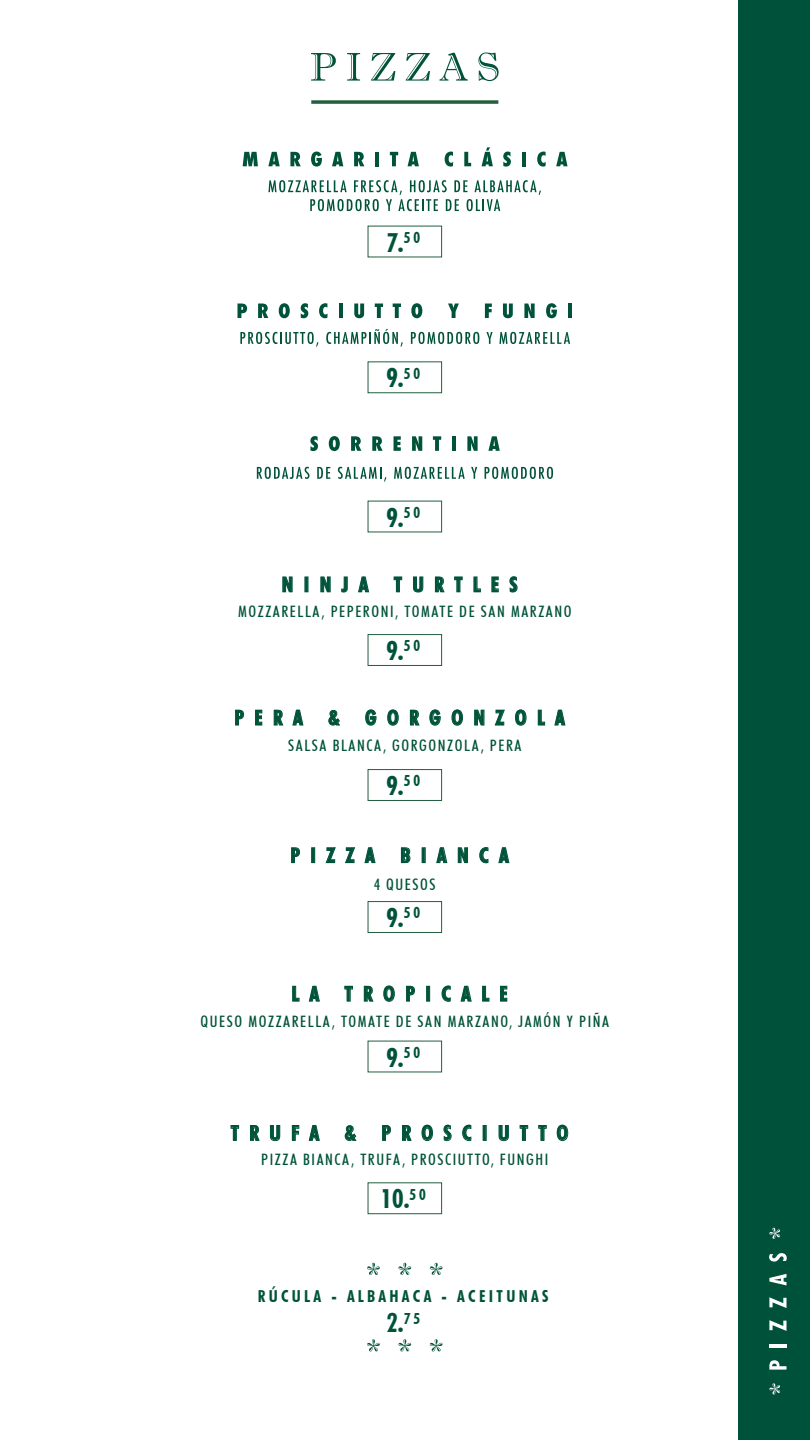
<style>
.page{position:relative;width:810px;height:1440px;background:#fff}
.page>*{position:absolute;margin:0;border:0;box-sizing:border-box;transform-origin:0 0}
.t1{font:700 condensed 26.25px "Futura BT";color:#00533a}
.t2{font:700 condensed 20.85px "Futura BT";letter-spacing:.5em;color:#00533a}
.t3{font:700 condensed 16.5px "Futura BT";letter-spacing:.2em;color:#00533a}
.t4{font:500 condensed 15.75px "Futura BT";letter-spacing:.1em;color:#00533a}
</style>
<div class="page">
<div style="left:738px;top:0;width:72px;height:1440px;background:#005139"></div>
<svg style="left:769px;top:1383px;width:11px;height:12px"></svg>
<svg style="left:769px;top:1360px;width:18px;height:10px"></svg>
<hr style="left:769px;top:1344px;width:18px;height:3px;background:#fff">
<svg style="left:769px;top:1320px;width:18px;height:11px"></svg>
<svg style="left:769px;top:1297px;width:18px;height:11px"></svg>
<svg style="left:769px;top:1274px;width:18px;height:11px"></svg>
<svg style="left:769px;top:1253px;width:18px;height:9px"></svg>
<svg style="left:769px;top:1228px;width:11px;height:11px"></svg>
<svg style="left:311px;top:53px;width:25px;height:28px"></svg>
<svg style="left:347px;top:53px;width:13px;height:28px"></svg>
<svg style="left:371px;top:53px;width:24px;height:28px"></svg>
<svg style="left:406px;top:53px;width:24px;height:28px"></svg>
<svg style="left:439px;top:53px;width:29px;height:28px"></svg>
<svg style="left:478px;top:53px;width:21px;height:28px"></svg>
<svg style="left:243px;top:152px;width:15px;height:14px"></svg>
<svg style="left:268px;top:152px;width:12px;height:14px"></svg>
<svg style="left:290px;top:152px;width:11px;height:14px"></svg>
<svg style="left:311px;top:152px;width:11px;height:15px"></svg>
<svg style="left:332px;top:152px;width:11px;height:14px"></svg>
<svg style="left:354px;top:152px;width:10px;height:14px"></svg>
<hr style="left:375px;top:152px;width:4px;height:14px;background:#00533a">
<svg style="left:390px;top:152px;width:8px;height:14px"></svg>
<svg style="left:408px;top:152px;width:11px;height:14px"></svg>
<svg style="left:445px;top:152px;width:8px;height:15px"></svg>
<svg style="left:464px;top:152px;width:7px;height:14px"></svg>
<svg style="left:482px;top:147px;width:11px;height:19px"></svg>
<svg style="left:503px;top:152px;width:8px;height:15px"></svg>
<hr style="left:522px;top:152px;width:4px;height:14px;background:#00533a">
<svg style="left:537px;top:152px;width:9px;height:15px"></svg>
<svg style="left:556px;top:152px;width:12px;height:14px"></svg>
<svg style="left:268px;top:180px;width:273px;height:31px"></svg>
<svg style="left:237px;top:304px;width:10px;height:14px"></svg>
<svg style="left:258px;top:304px;width:10px;height:14px"></svg>
<svg style="left:279px;top:303px;width:11px;height:15px"></svg>
<svg style="left:301px;top:303px;width:7px;height:15px"></svg>
<svg style="left:319px;top:303px;width:9px;height:15px"></svg>
<hr style="left:339px;top:304px;width:4px;height:14px;background:#00533a">
<svg style="left:354px;top:304px;width:10px;height:14px"></svg>
<svg style="left:375px;top:304px;width:8px;height:14px"></svg>
<svg style="left:393px;top:304px;width:8px;height:14px"></svg>
<svg style="left:411px;top:303px;width:11px;height:15px"></svg>
<svg style="left:448px;top:304px;width:11px;height:14px"></svg>
<svg style="left:485px;top:304px;width:7px;height:14px"></svg>
<svg style="left:503px;top:304px;width:10px;height:14px"></svg>
<svg style="left:524px;top:304px;width:11px;height:14px"></svg>
<svg style="left:546px;top:303px;width:11px;height:15px"></svg>
<hr style="left:568px;top:304px;width:4px;height:14px;background:#00533a">
<svg style="left:240px;top:332px;width:78px;height:15px"></svg>
<svg style="left:326px;top:329px;width:77px;height:18px"></svg>
<svg style="left:411px;top:332px;width:68px;height:12px"></svg>
<svg style="left:486px;top:332px;width:7px;height:12px"></svg>
<svg style="left:499px;top:332px;width:71px;height:12px"></svg>
<svg style="left:310px;top:436px;width:8px;height:15px"></svg>
<svg style="left:329px;top:436px;width:11px;height:15px"></svg>
<svg style="left:351px;top:436px;width:10px;height:15px"></svg>
<svg style="left:372px;top:436px;width:11px;height:15px"></svg>
<svg style="left:394px;top:436px;width:7px;height:15px"></svg>
<svg style="left:412px;top:436px;width:10px;height:15px"></svg>
<svg style="left:433px;top:436px;width:8px;height:15px"></svg>
<hr style="left:452px;top:436px;width:4px;height:15px;background:#00533a">
<svg style="left:467px;top:436px;width:11px;height:15px"></svg>
<svg style="left:488px;top:436px;width:12px;height:15px"></svg>
<svg style="left:257px;top:467px;width:52px;height:12px"></svg>
<svg style="left:317px;top:467px;width:13px;height:12px"></svg>
<svg style="left:338px;top:467px;width:48px;height:15px"></svg>
<svg style="left:394px;top:467px;width:71px;height:12px"></svg>
<svg style="left:471px;top:467px;width:6px;height:12px"></svg>
<svg style="left:485px;top:467px;width:68px;height:12px"></svg>
<svg style="left:311px;top:100px;width:187px;height:4px"></svg>
<div style="left:368px;top:361px;width:74px;height:32px;border:1px solid #225e3f"></div>
<svg style="left:367px;top:1263px;width:13px;height:12px"></svg>
<svg style="left:399px;top:1263px;width:12px;height:12px"></svg>
<svg style="left:430px;top:1263px;width:12px;height:12px"></svg>
<svg style="left:367px;top:1339px;width:13px;height:12px"></svg>
<svg style="left:399px;top:1339px;width:12px;height:12px"></svg>
<svg style="left:430px;top:1339px;width:12px;height:12px"></svg>
<div style="left:368px;top:634px;width:74px;height:32px;border:1px solid #225e3f"></div>
<div style="left:368px;top:769px;width:74px;height:32px;border:1px solid #225e3f"></div>
<div style="left:368px;top:901px;width:74px;height:32px;border:1px solid #225e3f"></div>
<div style="left:368px;top:1182px;width:74px;height:32px;border:1px solid #225e3f"></div>
<svg style="left:291px;top:847px;width:9px;height:16px"></svg>
<div style="left:311px;top:847px;width:4px;height:16px;border:1px solid #00533a"></div>
<svg style="left:325px;top:847px;width:11px;height:16px"></svg>
<svg style="left:345px;top:847px;width:11px;height:16px"></svg>
<svg style="left:364px;top:847px;width:12px;height:16px"></svg>
<svg style="left:401px;top:847px;width:10px;height:16px"></svg>
<svg style="left:436px;top:847px;width:12px;height:16px"></svg>
<svg style="left:458px;top:847px;width:10px;height:17px"></svg>
<svg style="left:479px;top:847px;width:10px;height:17px"></svg>
<svg style="left:498px;top:847px;width:12px;height:16px"></svg>
<svg style="left:235px;top:709px;width:9px;height:17px"></svg>
<svg style="left:255px;top:709px;width:8px;height:17px"></svg>
<svg style="left:273px;top:709px;width:11px;height:17px"></svg>
<svg style="left:292px;top:709px;width:12px;height:17px"></svg>
<svg style="left:328px;top:710px;width:12px;height:16px"></svg>
<svg style="left:365px;top:709px;width:12px;height:17px"></svg>
<svg style="left:387px;top:709px;width:12px;height:17px"></svg>
<svg style="left:410px;top:709px;width:10px;height:17px"></svg>
<svg style="left:429px;top:709px;width:12px;height:17px"></svg>
<svg style="left:451px;top:709px;width:12px;height:17px"></svg>
<svg style="left:474px;top:709px;width:11px;height:17px"></svg>
<svg style="left:494px;top:709px;width:11px;height:17px"></svg>
<svg style="left:515px;top:709px;width:12px;height:17px"></svg>
<svg style="left:538px;top:709px;width:7px;height:17px"></svg>
<svg style="left:554px;top:709px;width:12px;height:17px"></svg>
<svg style="left:282px;top:576px;width:11px;height:17px"></svg>
<svg style="left:320px;top:576px;width:11px;height:17px"></svg>
<svg style="left:341px;top:576px;width:7px;height:17px"></svg>
<svg style="left:358px;top:576px;width:11px;height:17px"></svg>
<svg style="left:393px;top:576px;width:9px;height:17px"></svg>
<svg style="left:413px;top:576px;width:11px;height:17px"></svg>
<svg style="left:435px;top:576px;width:10px;height:17px"></svg>
<svg style="left:454px;top:576px;width:9px;height:17px"></svg>
<svg style="left:473px;top:576px;width:8px;height:17px"></svg>
<svg style="left:491px;top:576px;width:8px;height:17px"></svg>
<svg style="left:509px;top:576px;width:9px;height:17px"></svg>
<svg style="left:292px;top:986px;width:8px;height:16px"></svg>
<svg style="left:308px;top:985px;width:12px;height:17px"></svg>
<svg style="left:344px;top:986px;width:9px;height:16px"></svg>
<svg style="left:364px;top:986px;width:10px;height:16px"></svg>
<svg style="left:383px;top:985px;width:12px;height:17px"></svg>
<svg style="left:406px;top:986px;width:9px;height:16px"></svg>
<div style="left:426px;top:986px;width:4px;height:16px;border:1px solid #00533a"></div>
<svg style="left:441px;top:985px;width:10px;height:17px"></svg>
<svg style="left:460px;top:985px;width:12px;height:17px"></svg>
<svg style="left:482px;top:986px;width:8px;height:16px"></svg>
<svg style="left:500px;top:986px;width:8px;height:16px"></svg>
<svg style="left:230px;top:1125px;width:9px;height:16px"></svg>
<svg style="left:250px;top:1125px;width:10px;height:16px"></svg>
<svg style="left:270px;top:1125px;width:10px;height:16px"></svg>
<svg style="left:292px;top:1125px;width:8px;height:16px"></svg>
<svg style="left:308px;top:1125px;width:12px;height:16px"></svg>
<svg style="left:344px;top:1125px;width:13px;height:16px"></svg>
<svg style="left:382px;top:1125px;width:9px;height:16px"></svg>
<svg style="left:402px;top:1125px;width:10px;height:16px"></svg>
<svg style="left:421px;top:1125px;width:12px;height:16px"></svg>
<svg style="left:443px;top:1124px;width:9px;height:17px"></svg>
<svg style="left:462px;top:1125px;width:10px;height:16px"></svg>
<div style="left:483px;top:1125px;width:4px;height:16px;border:1px solid #00533a"></div>
<svg style="left:498px;top:1125px;width:11px;height:16px"></svg>
<svg style="left:519px;top:1125px;width:9px;height:16px"></svg>
<svg style="left:538px;top:1125px;width:9px;height:16px"></svg>
<svg style="left:557px;top:1125px;width:11px;height:16px"></svg>
<h1 class="t1" style="left:386px;top:226px;width:35px">7.<sup>5</sup> <sup>0</sup></h1>
<h1 class="t1" style="left:386px;top:362px;width:35px">9.<sup>5</sup> <sup>0</sup></h1>
<h1 class="t1" style="left:386px;top:501px;width:35px">9.<sup>5</sup> <sup>0</sup></h1>
<h2 class="t2" style="left:282px;top:572px;width:237px">NINJA TURTLES</h2>
<p class="t4" style="left:238px;top:602px;width:335px">MOZZARELLA, PEPERONI, TOMATE DE SAN MARZANO</p>
<h1 class="t1" style="left:386px;top:635px;width:35px">9.<sup>5</sup> <sup>0</sup></h1>
<h2 class="t2" style="left:234px;top:705px;width:332px">PERA &amp; GORGONZOLA</h2>
<p class="t4" style="left:288px;top:736px;width:235px">SALSA BLANCA, GORGONZOLA, PERA</p>
<h1 class="t1" style="left:386px;top:770px;width:35px">9.<sup>5</sup> <sup>0</sup></h1>
<h2 class="t2" style="left:290px;top:843px;width:220px">PIZZA BIANCA</h2>
<p class="t4" style="left:374px;top:874px;width:63px">4 QUESOS</p>
<h1 class="t1" style="left:386px;top:902px;width:35px">9.<sup>5</sup> <sup>0</sup></h1>
<h2 class="t2" style="left:292px;top:981px;width:218px">LA TROPICALE</h2>
<p class="t4" style="left:201px;top:1011px;width:410px">QUESO MOZZARELLA, TOMATE DE SAN MARZANO, JAMÓN Y PIÑA</p>
<h1 class="t1" style="left:386px;top:1041px;width:35px">9.<sup>5</sup> <sup>0</sup></h1>
<h2 class="t2" style="left:231px;top:1120px;width:339px">TRUFA &amp; PROSCIUTTO</h2>
<p class="t4" style="left:261px;top:1150px;width:289px">PIZZA BIANCA, TRUFA, PROSCIUTTO, FUNGHI</p>
<h1 class="t1" style="left:381px;top:1183px;width:47px">10.<sup>5</sup> <sup>0</sup></h1>
<p class="t3" style="left:258px;top:1286px;width:292px">RÚCULA - ALBAHACA - ACEITUNAS</p>
<h1 class="t1" style="left:386px;top:1307px;width:35px">2.<sup>7</sup> <sup>5</sup></h1>
</div>
